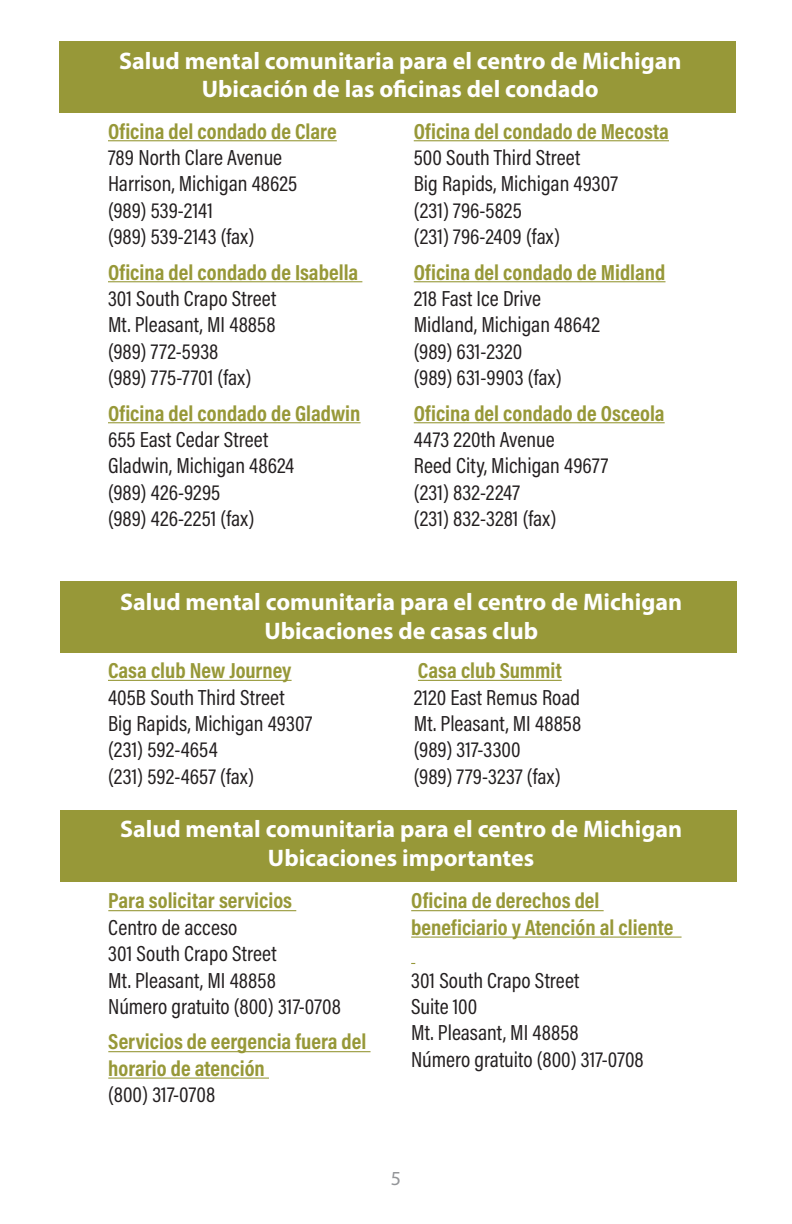
<style>
.page{position:relative;width:792px;height:1224px;background:#fff}
.page>*{position:absolute;margin:0;border:0;box-sizing:border-box;transform-origin:0 0}
.t1{font:700 24px "Myriad Pro";color:#fff}
.t2{font:22px "Acumin Variable Concept";letter-spacing:-.1em;color:#231f20}
.t3{font:22px/26.4px "Acumin Variable Concept";letter-spacing:-.065em;color:#979838}
.t4{font:22px "Acumin Variable Concept";letter-spacing:-.035em;color:#979838}
.t5{font:20px "Myriad Pro";color:#939598}
</style>
<div class="page">
<div style="left:59px;top:41px;width:677px;height:72px;background:#979838"></div>
<hr style="left:108px;top:140px;width:229px;height:1px;background:#979838">
<hr style="left:108px;top:281px;width:254px;height:1px;background:#979838">
<hr style="left:108px;top:422px;width:253px;height:1px;background:#979838">
<hr style="left:414px;top:140px;width:255px;height:1px;background:#979838">
<hr style="left:414px;top:281px;width:252px;height:1px;background:#979838">
<hr style="left:414px;top:422px;width:251px;height:1px;background:#979838">
<div style="left:60px;top:581px;width:677px;height:72px;background:#979838"></div>
<hr style="left:108px;top:680px;width:184px;height:1px;background:#979838">
<hr style="left:418px;top:680px;width:144px;height:1px;background:#979838">
<div style="left:60px;top:810px;width:677px;height:72px;background:#979838"></div>
<hr style="left:108px;top:910px;width:188px;height:1px;background:#979838">
<hr style="left:108px;top:1051px;width:263px;height:1px;background:#979838">
<hr style="left:108px;top:1078px;width:161px;height:1px;background:#979838">
<hr style="left:411px;top:910px;width:193px;height:1px;background:#979838">
<hr style="left:411px;top:937px;width:271px;height:1px;background:#979838">
<p class="t1" style="left:119px;top:45px;width:564px">Salud mental comunitaria para el centro de Michigan</p>
<p class="t1" style="left:202px;top:74px;width:398px">Ubicación de las oficinas del condado</p>
<p class="t3" style="left:108px;top:117px;width:232px">Oficina del condado de Clare</p>
<p class="t2" style="left:108px;top:142px;width:178px">789 North Clare Avenue</p>
<p class="t2" style="left:108px;top:169px;width:193px">Harrison, Michigan 48625</p>
<p class="t2" style="left:108px;top:195px;width:109px">(989) 539-2141</p>
<p class="t2" style="left:108px;top:221px;width:149px">(989) 539-2143 (fax)</p>
<p class="t3" style="left:108px;top:258px;width:253px">Oficina del condado de Isabella</p>
<p class="t2" style="left:108px;top:283px;width:171px">301 South Crapo Street</p>
<p class="t2" style="left:108px;top:310px;width:171px">Mt. Pleasant, MI 48858</p>
<p class="t2" style="left:108px;top:336px;width:114px">(989) 772-5938</p>
<p class="t2" style="left:108px;top:362px;width:146px">(989) 775-7701 (fax)</p>
<p class="t3" style="left:108px;top:399px;width:256px">Oficina del condado de Gladwin</p>
<p class="t2" style="left:108px;top:424px;width:163px">655 East Cedar Street</p>
<p class="t2" style="left:108px;top:451px;width:190px">Gladwin, Michigan 48624</p>
<p class="t2" style="left:108px;top:477px;width:116px">(989) 426-9295</p>
<p class="t2" style="left:108px;top:503px;width:149px">(989) 426-2251 (fax)</p>
<p class="t3" style="left:414px;top:117px;width:258px">Oficina del condado de Mecosta</p>
<p class="t2" style="left:414px;top:142px;width:169px">500 South Third Street</p>
<p class="t2" style="left:414px;top:169px;width:208px">Big Rapids, Michigan 49307</p>
<p class="t2" style="left:414px;top:195px;width:112px">(231) 796-5825</p>
<p class="t2" style="left:414px;top:221px;width:149px">(231) 796-2409 (fax)</p>
<p class="t3" style="left:414px;top:258px;width:255px">Oficina del condado de Midland</p>
<p class="t2" style="left:414px;top:283px;width:131px">218 Fast Ice Drive</p>
<p class="t2" style="left:414px;top:310px;width:190px">Midland, Michigan 48642</p>
<p class="t2" style="left:414px;top:336px;width:112px">(989) 631-2320</p>
<p class="t2" style="left:414px;top:362px;width:150px">(989) 631-9903 (fax)</p>
<p class="t3" style="left:414px;top:399px;width:254px">Oficina del condado de Osceola</p>
<p class="t2" style="left:414px;top:424px;width:145px">4473 220th Avenue</p>
<p class="t2" style="left:414px;top:451px;width:199px">Reed City, Michigan 49677</p>
<p class="t2" style="left:414px;top:477px;width:111px">(231) 832-2247</p>
<p class="t2" style="left:414px;top:503px;width:145px">(231) 832-3281 (fax)</p>
<p class="t1" style="left:120px;top:586px;width:564px">Salud mental comunitaria para el centro de Michigan</p>
<p class="t1" style="left:264px;top:615px;width:275px">Ubicaciones de casas club</p>
<p class="t3" style="left:108px;top:656px;width:186px">Casa club New Journey</p>
<p class="t2" style="left:108px;top:682px;width:179px">405B South Third Street</p>
<p class="t2" style="left:108px;top:708px;width:208px">Big Rapids, Michigan 49307</p>
<p class="t2" style="left:108px;top:735px;width:114px">(231) 592-4654</p>
<p class="t2" style="left:108px;top:761px;width:149px">(231) 592-4657 (fax)</p>
<p class="t3" style="left:418px;top:656px;width:146px">Casa club Summit</p>
<p class="t2" style="left:414px;top:682px;width:170px">2120 East Remus Road</p>
<p class="t2" style="left:414px;top:708px;width:171px">Mt. Pleasant, MI 48858</p>
<p class="t2" style="left:414px;top:735px;width:111px">(989) 317-3300</p>
<p class="t2" style="left:414px;top:761px;width:150px">(989) 779-3237 (fax)</p>
<p class="t1" style="left:120px;top:813px;width:564px">Salud mental comunitaria para el centro de Michigan</p>
<p class="t1" style="left:268px;top:842px;width:268px">Ubicaciones importantes</p>
<p class="t4" style="left:108px;top:886px;width:186px">Para solicitar servicios</p>
<p class="t2" style="left:108px;top:912px;width:133px">Centro de acceso</p>
<p class="t2" style="left:108px;top:939px;width:171px">301 South Crapo Street</p>
<p class="t2" style="left:108px;top:965px;width:171px">Mt. Pleasant, MI 48858</p>
<p class="t2" style="left:108px;top:991px;width:237px">Número gratuito (800) 317-0708</p>
<p class="t3" style="left:108px;top:1028px;width:259px">Servicios de eergencia fuera del horario de atención</p>
<p class="t2" style="left:108px;top:1080px;width:111px">(800) 317-0708</p>
<p class="t3" style="left:411px;top:887px;width:265px">Oficina de derechos del beneficiario y Atención al cliente</p>
<p class="t2" style="left:411px;top:965px;width:171px">301 South Crapo Street</p>
<p class="t2" style="left:411px;top:991px;width:70px">Suite 100</p>
<p class="t2" style="left:411px;top:1018px;width:171px">Mt. Pleasant, MI 48858</p>
<p class="t2" style="left:411px;top:1044px;width:237px">Número gratuito (800) 317-0708</p>
<p class="t5" style="left:391px;top:1166px;width:12px">5</p>
</div>
